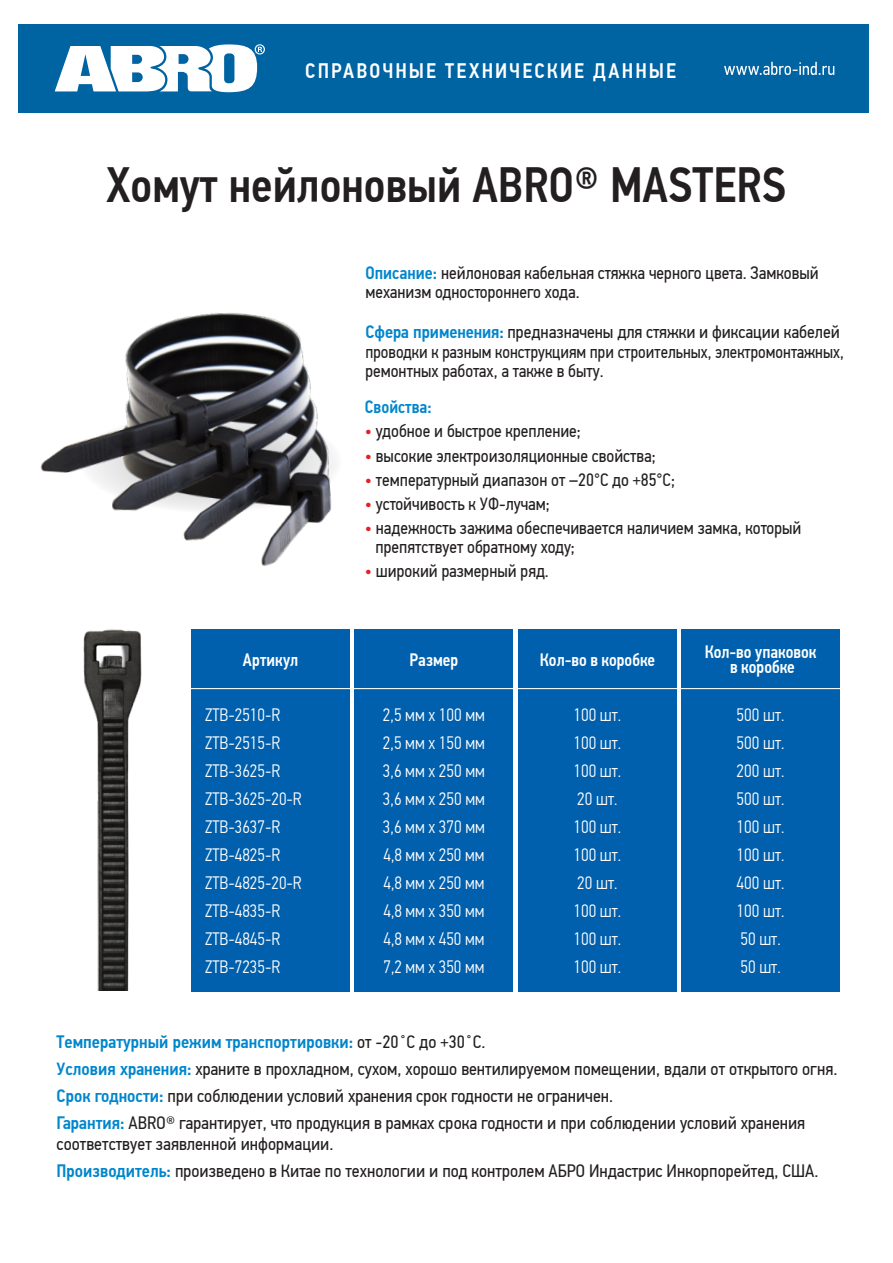
<style>
.page{position:relative;width:893px;height:1263px;background:#fff}
.page>*{position:absolute;margin:0;border:0;box-sizing:border-box;transform-origin:0 0}
.t1{font:500 49.5px "PF Din Text Cond Pro";color:#231f20}
.t2{font:500 21px "PF Din Text Cond Pro";letter-spacing:.095em;color:#fff}
.t3{font:18px/19.5px "PF Din Text Cond Pro";color:#231f20}
.t4{font:300 18px/27.9px "PF Din Text Cond Pro";color:#fff}
.t5{font:500 18px/15px "PF Din Text Cond Pro";color:#fff;text-align:center;scale:.96 1}
.t6{font:500 18px "PF Din Text Cond Pro";color:#0086cc}
.s1{font-weight:500;color:#0086cc}
.s2{color:#ea1d24}
</style>
<div class="page">
<div style="left:18px;top:24px;width:851px;height:89px;background:#0063a2"></div>
<svg style="left:724px;top:62px;width:110px;height:13px"></svg>
<svg style="left:55px;top:44px;width:210px;height:48px"></svg>
<div style="left:191px;top:629px;width:159px;height:362px;background:#0060ad"></div>
<div style="left:355px;top:629px;width:158px;height:362px;background:#0060ad"></div>
<div style="left:518px;top:629px;width:159px;height:362px;background:#0060ad"></div>
<div style="left:682px;top:629px;width:158px;height:362px;background:#0060ad"></div>
<hr style="left:189px;top:688px;width:655px;height:1px;background:#fff">
<img style="left:40px;top:313px;width:294px;height:253px">
<img style="left:83px;top:629px;width:59px;height:362px">
<p class="t2" style="left:305px;top:58px;width:372px">СПРАВОЧНЫЕ ТЕХНИЧЕСКИЕ ДАННЫЕ</p>
<h1 class="t1" style="left:107px;top:155px;width:681px">Хомут нейлоновый ABRO® MASTERS</h1>
<p class="t3" style="left:365px;top:263px;width:455px"><span class="s1">Описание:</span> нейлоновая кабельная стяжка черного цвета. Замковый механизм одностороннего хода.</p>
<p class="t3" style="left:365px;top:323px;width:480px"><span class="s1">Сфера применения:</span> предназначены для стяжки и фиксации кабелей проводки к разным конструкциям при строительных, электромонтажных, ремонтных работах, а также в быту.</p>
<p class="t6" style="left:365px;top:396px;width:68px">Свойства:</p>
<p class="t3" style="left:365px;top:422px;width:217px"><span class="s2">•</span> удобное и быстрое крепление;</p>
<p class="t3" style="left:365px;top:446px;width:292px"><span class="s2">•</span> высокие электроизоляционные свойства;</p>
<p class="t3" style="left:365px;top:470px;width:311px"><span class="s2">•</span> температурный диапазон от –20°С до +85°С;</p>
<p class="t3" style="left:365px;top:494px;width:186px"><span class="s2">•</span> устойчивость к УФ-лучам;</p>
<p class="t3" style="left:375px;top:518px;width:427px;text-indent:-11px"><span class="s2">•</span> надежность зажима обеспечивается наличием замка, который препятствует обратному ходу;</p>
<p class="t3" style="left:365px;top:561px;width:185px"><span class="s2">•</span> широкий размерный ряд.</p>
<p class="t5" style="left:705px;top:645px;width:118px">Кол-во упаковок в коробке</p>
<p class="t5" style="left:243px;top:652px;width:59px">Артикул</p>
<p class="t5" style="left:410px;top:652px;width:52px">Размер</p>
<p class="t5" style="left:540px;top:652px;width:122px">Кол-во в коробке</p>
<p class="t4" style="left:205px;top:701px;width:98px">ZTB-2510-R<br>ZTB-2515-R<br>ZTB-3625-R<br>ZTB-3625-20-R<br>ZTB-3637-R<br>ZTB-4825-R<br>ZTB-4825-20-R<br>ZTB-4835-R<br>ZTB-4845-R<br>ZTB-7235-R</p>
<p class="t4" style="left:383px;top:701px;width:103px;text-align:justify">2,5 мм х 100 мм 2,5 мм х 150 мм 3,6 мм х 250 мм 3,6 мм х 250 мм 3,6 мм х 370 мм 4,8 мм х 250 мм 4,8 мм х 250 мм 4,8 мм х 350 мм 4,8 мм х 450 мм 7,2 мм х 350 мм</p>
<p class="t4" style="left:573px;top:701px;width:49px">100 шт.<br>100 шт.<br>100 шт.<br>20 шт.<br>100 шт.<br>100 шт.<br>20 шт.<br>100 шт.<br>100 шт.<br>100 шт.</p>
<p class="t4" style="left:737px;top:701px;width:49px">500 шт.<br>500 шт.<br>200 шт.<br>500 шт.<br>100 шт.<br>100 шт.<br>400 шт.<br>100 шт.<br>50 шт.<br>50 шт.</p>
<p class="t3" style="left:57px;top:1028px;width:782px;line-height:27px"><span class="s1">Температурный режим транспортировки:</span> от -20˚С до +30˚С.<br><span class="s1">Условия хранения:</span> храните в прохладном, сухом, хорошо вентилируемом помещении, вдали от открытого огня.<br><span class="s1">Срок годности:</span> при соблюдении условий хранения срок годности не ограничен.<br><span class="s1">Гарантия:</span> ABRO® гарантирует, что продукция в рамках срока годности и при соблюдении условий хранения</p>
<p class="t3" style="left:57px;top:1130px;width:763px;line-height:27px">соответствует заявленной информации.<br><span class="s1">Производитель:</span> произведено в Китае по технологии и под контролем АБРО Индастрис Инкорпорейтед, США.</p>
</div>
